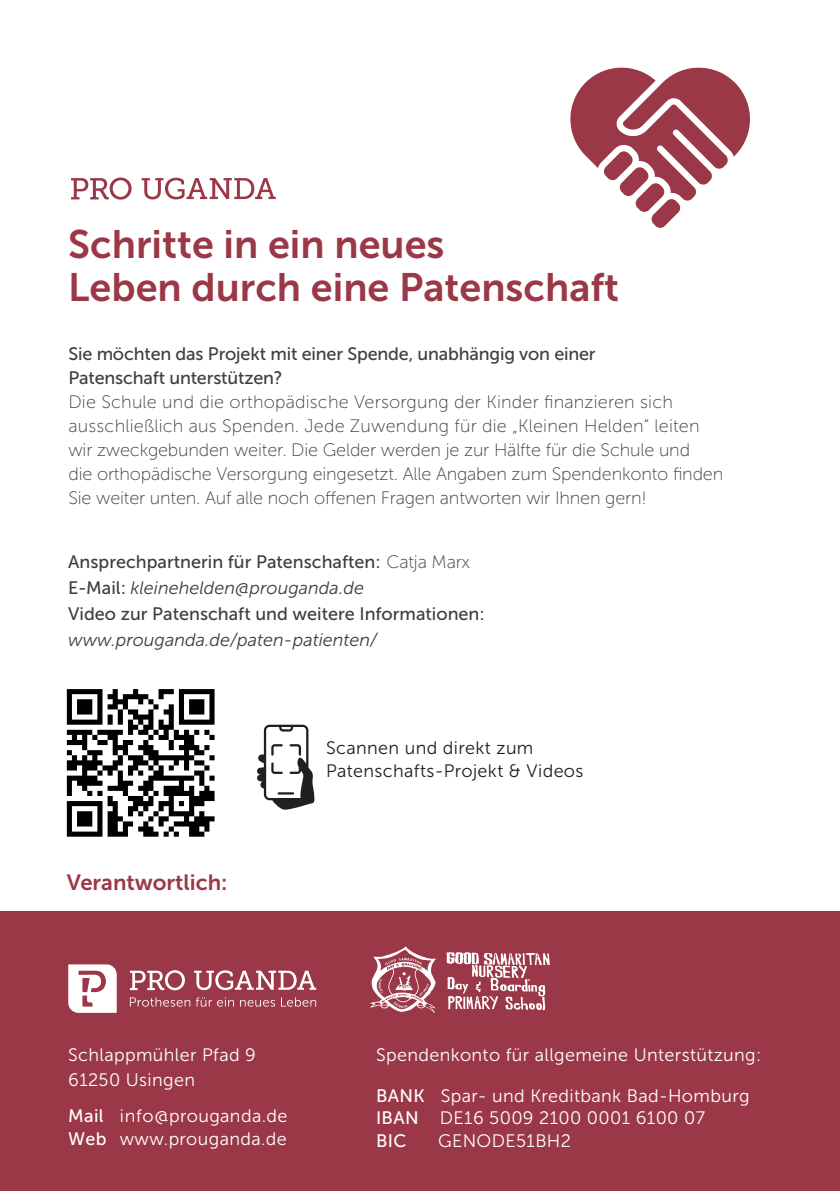
<style>
.page{position:relative;width:840px;height:1191px;background:#fff}
.page>*{position:absolute;margin:0;border:0;box-sizing:border-box;transform-origin:0 0}
.t1{font:39.6px/42.8px "Museo Sans 700";color:#9b3847}
.t2{font:22px "Museo Sans 700";color:#9b3847}
.t3{font:18px/24px "Museo Sans 100";letter-spacing:-.01em;color:#3e3e3f}
.t4{font:18px "Museo Sans 300";letter-spacing:.02em;color:#fff}
.t5{font:18px/24px "Museo Sans 500";letter-spacing:-.005em;color:#3e3e3f}
.t6{font:italic 18px "Museo Sans 300";color:#3e3e3f}
.t7{font:18px/22.4px "Museo Sans 300";letter-spacing:.02em;color:#231f20}
.t8{font:18px "Museo Sans 500";color:#fff}
.s1{font-family:"Museo Sans 100"}
.s2{font-family:"Museo Sans 500";font-style:normal}
.s3{font-family:"Museo Sans 500"}
</style>
<div class="page">
<div style="left:0;top:911px;width:839px;height:280px;background:#9b3847"></div>
<svg style="left:570px;top:67px;width:180px;height:161px"></svg>
<svg style="left:141px;top:178px;width:135px;height:21px"></svg>
<svg style="left:71px;top:177px;width:60px;height:23px"></svg>
<svg style="left:370px;top:946px;width:65px;height:66px"></svg>
<svg style="left:446px;top:952px;width:103px;height:58px"></svg>
<svg style="left:257px;top:724px;width:58px;height:86px"></svg>
<svg style="left:194px;top:970px;width:122px;height:20px"></svg>
<svg style="left:130px;top:997px;width:186px;height:9px"></svg>
<svg style="left:130px;top:970px;width:55px;height:20px"></svg>
<svg style="left:68px;top:964px;width:49px;height:48px;background:#ebd8db"></svg>
<svg style="left:67px;top:689px;width:147px;height:147px"></svg>
<p class="t1" style="left:68px;top:222px;width:552px">Schritte in ein neues<br>Leben durch eine Patenschaft</p>
<p class="t5" style="left:68px;top:342px;width:528px">Sie möchten das Projekt mit einer Spende, unabhängig von einer<br>Patenschaft unterstützen?</p>
<p class="t3" style="left:68px;top:390px;width:656px">Die Schule und die orthopädische Versorgung der Kinder finanzieren sich ausschließlich aus Spenden. Jede Zuwendung für die „Kleinen Helden“ leiten wir zweckgebunden weiter. Die Gelder werden je zur Hälfte für die Schule und<br>die orthopädische Versorgung eingesetzt. Alle Angaben zum Spendenkonto finden Sie weiter unten. Auf alle noch offenen Fragen antworten wir Ihnen gern!</p>
<p class="t5" style="left:68px;top:550px;width:403px">Ansprechpartnerin für Patenschaften: <span class="s1">Catja Marx</span></p>
<p class="t6" style="left:68px;top:578px;width:297px"><span class="s2">E-Mail:</span> kleinehelden@prouganda.de</p>
<p class="t5" style="left:68px;top:602px;width:417px">Video zur Patenschaft und weitere Informationen:</p>
<p class="t6" style="left:68px;top:630px;width:310px">www.prouganda.de/paten-patienten/</p>
<p class="t2" style="left:67px;top:870px;width:162px">Verantwortlich:</p>
<p class="t7" style="left:326px;top:737px;width:259px">Scannen und direkt zum<br>Patenschafts-Projekt &amp; Videos</p>
<p class="t4" style="left:68px;top:1045px;width:189px">Schlappmühler Pfad 9</p>
<p class="t4" style="left:68px;top:1069px;width:128px">61250 Usingen</p>
<p class="t4" style="left:68px;top:1106px;width:220px"><span class="s3">Mail</span> info@prouganda.de</p>
<p class="t4" style="left:68px;top:1129px;width:220px"><span class="s3">Web</span> www.prouganda.de</p>
<p class="t4" style="left:376px;top:1045px;width:386px">Spendenkonto für allgemeine Unterstützung:</p>
<p class="t4" style="left:376px;top:1086px;width:375px"><span class="s3">BANK</span> Spar- und Kreditbank Bad-Homburg</p>
<p class="t4" style="left:376px;top:1108px;width:330px"><span class="s3">IBAN</span> DE16 5009 2100 0001 6100 07</p>
<p class="t8" style="left:376px;top:1130px;width:32px">BIC</p>
<p class="t4" style="left:438px;top:1130px;width:134px">GENODE51BH2</p>
</div>
